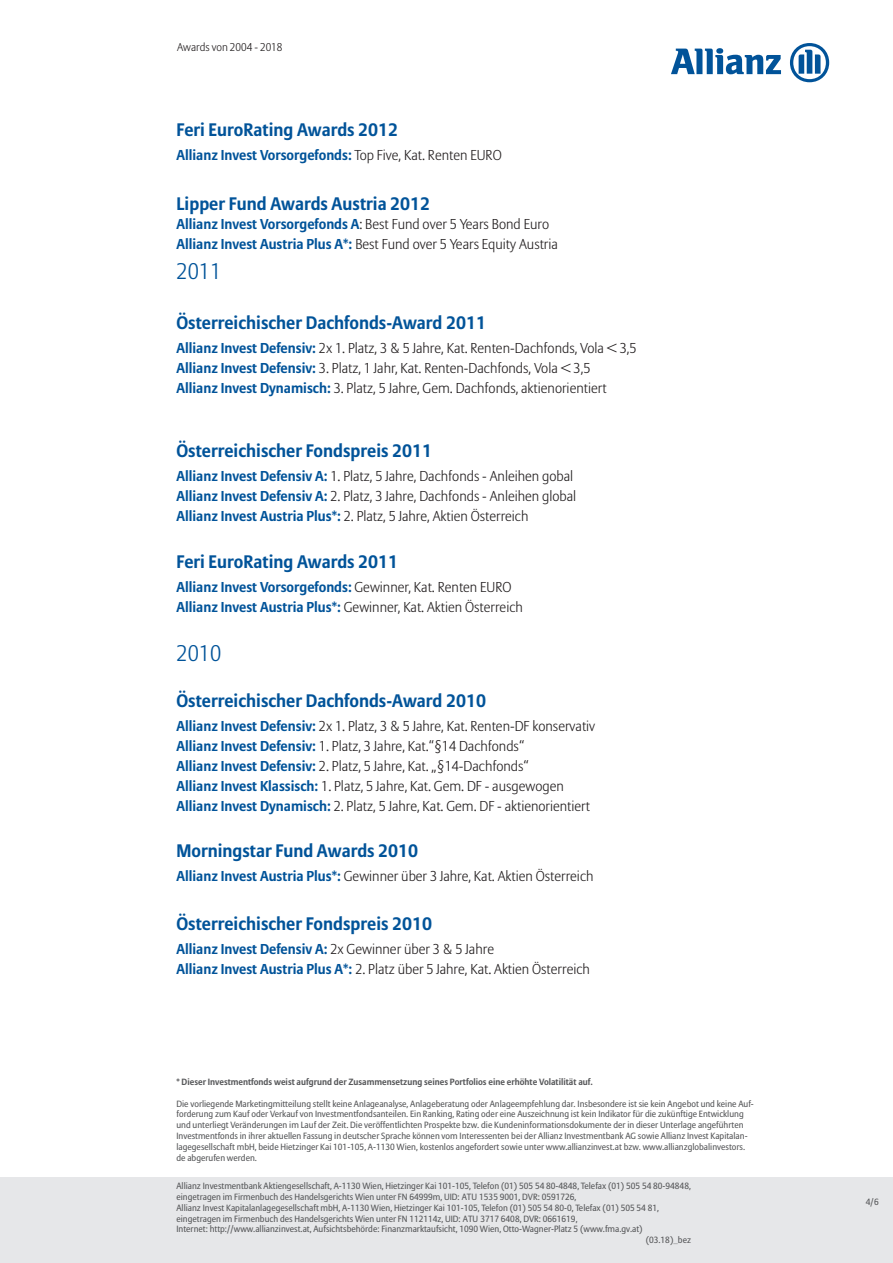
<style>
.page{position:relative;width:893px;height:1263px;background:#fff}
.page>*{position:absolute;margin:0;border:0;box-sizing:border-box;transform-origin:0 0}
.t1{font:300 22.5px "Allianz Sans CE";color:#015399}
.t2{font:700 18px "Allianz Sans CE";color:#015399}
.t3{font:300 14.25px/20px "Allianz Sans CE";color:#231f20}
.t4{font:700 14.25px/20px "Allianz Sans CE";color:#015399}
.t5{font:300 11.25px "Allianz Sans CE";color:#231f20}
.t6{font:9px/10.8px "Allianz Sans CE";color:#57585a}
.t7{font:700 9px "Allianz Sans CE";color:#57585a}
.s1{font-weight:300;color:#231f20}
.s2{font-weight:700;color:#015399}
</style>
<div class="page">
<div style="left:0;top:1178px;width:893px;height:85px;background:#e6e7e9"></div>
<svg style="left:671px;top:48px;width:110px;height:26px"></svg>
<svg style="left:790px;top:43px;width:39px;height:39px"></svg>
<p class="t5" style="left:177px;top:40px;width:107px">Awards von 2004 - 2018</p>
<h2 class="t2" style="left:176px;top:119px;width:223px">Feri EuroRating Awards 2012</h2>
<h3 class="t4" style="left:176px;top:145px;width:327px">Allianz Invest Vorsorgefonds: <span class="s1">Top Five, Kat. Renten EURO</span></h3>
<h2 class="t2" style="left:176px;top:192px;width:255px">Lipper Fund Awards Austria 2012</h2>
<h3 class="t3" style="left:176px;top:214px;width:383px"><span class="s2">Allianz Invest Vorsorgefonds A</span>: Best Fund over 5 Years Bond Euro<br><span class="s2">Allianz Invest Austria Plus A*:</span> Best Fund over 5 Years Equity Austria</h3>
<h1 class="t1" style="left:176px;top:258px;width:46px">2011</h1>
<h2 class="t2" style="left:176px;top:312px;width:311px">Österreichischer Dachfonds-Award 2011</h2>
<p class="t3" style="left:176px;top:338px;width:462px"><span class="s2">Allianz Invest Defensiv:</span> 2x 1. Platz, 3 &amp; 5 Jahre, Kat. Renten-Dachfonds, Vola &lt; 3,5<br><span class="s2">Allianz Invest Defensiv:</span> 3. Platz, 1 Jahr, Kat. Renten-Dachfonds, Vola &lt; 3,5<br><span class="s2">Allianz Invest Dynamisch:</span> 3. Platz, 5 Jahre, Gem. Dachfonds, aktienorientiert</p>
<h2 class="t2" style="left:176px;top:440px;width:257px">Österreichischer Fondspreis 2011</h2>
<h3 class="t3" style="left:176px;top:466px;width:401px"><span class="s2">Allianz Invest Defensiv A:</span> 1. Platz, 5 Jahre, Dachfonds - Anleihen gobal<br><span class="s2">Allianz Invest Defensiv A:</span> 2. Platz, 3 Jahre, Dachfonds - Anleihen global<br><span class="s2">Allianz Invest Austria Plus*:</span> 2. Platz, 5 Jahre, Aktien Österreich</h3>
<h2 class="t2" style="left:176px;top:551px;width:223px">Feri EuroRating Awards 2011</h2>
<h3 class="t4" style="left:176px;top:577px;width:348px">Allianz Invest Vorsorgefonds: <span class="s1">Gewinner, Kat. Renten EURO<br></span>Allianz Invest Austria Plus*: <span class="s1">Gewinner, Kat. Aktien Österreich</span></h3>
<h1 class="t1" style="left:176px;top:640px;width:46px">2010</h1>
<h2 class="t2" style="left:176px;top:690px;width:311px">Österreichischer Dachfonds-Award 2010</h2>
<p class="t3" style="left:176px;top:716px;width:420px"><span class="s2">Allianz Invest Defensiv:</span> 2x 1. Platz, 3 &amp; 5 Jahre, Kat. Renten-DF konservativ <span class="s2">Allianz Invest Defensiv:</span> 1. Platz, 3 Jahre, Kat.“§14 Dachfonds“<br><span class="s2">Allianz Invest Defensiv:</span> 2. Platz, 5 Jahre, Kat. „§14-Dachfonds“<br><span class="s2">Allianz Invest Klassisch:</span> 1. Platz, 5 Jahre, Kat. Gem. DF - ausgewogen <span class="s2">Allianz Invest Dynamisch:</span> 2. Platz, 5 Jahre, Kat. Gem. DF - aktienorientiert</p>
<h2 class="t2" style="left:176px;top:839px;width:243px">Morningstar Fund Awards 2010</h2>
<h3 class="t3" style="left:176px;top:865px;width:418px"><span class="s2">Allianz Invest Austria Plus*:</span> Gewinner über 3 Jahre, Kat. Aktien Österreich</h3>
<h2 class="t2" style="left:176px;top:913px;width:257px">Österreichischer Fondspreis 2010</h2>
<h3 class="t3" style="left:176px;top:939px;width:415px"><span class="s2">Allianz Invest Defensiv A:</span> 2x Gewinner über 3 &amp; 5 Jahre<br><span class="s2">Allianz Invest Austria Plus A*:</span> 2. Platz über 5 Jahre, Kat. Aktien Österreich</h3>
<p class="t7" style="left:176px;top:1076px;width:418px">* Dieser Investmentfonds weist aufgrund der Zusammensetzung seines Portfolios eine erhöhte Volatilität auf.</p>
<p class="t6" style="left:176px;top:1098px;width:579px">Die vorliegende Marketingmitteilung stellt keine Anlageanalyse, Anlageberatung oder Anlageempfehlung dar. Insbesondere ist sie kein Angebot und keine Auf&shy;forderung zum Kauf oder Verkauf von Investmentfondsanteilen. Ein Ranking, Rating oder eine Auszeichnung ist kein Indikator für die zukünftige Entwicklung und unterliegt Veränderungen im Lauf der Zeit. Die veröffentlichten Prospekte bzw. die Kundeninformationsdokumente der in dieser Unterlage angeführten Investmentfonds in ihrer aktuellen Fassung in deutscher Sprache können vom Interessenten bei der Allianz Investmentbank AG sowie Allianz Invest Kapitalan&shy;lagegesellschaft mbH, beide Hietzinger Kai 101-105, A-1130 Wien, kostenlos angefordert sowie unter www.allianzinvest.at bzw. www.allianzglobalinvestors. de abgerufen werden.</p>
<p class="t6" style="left:176px;top:1180px;width:516px">Allianz Investmentbank Aktiengesellschaft, A-1130 Wien, Hietzinger Kai 101-105, Telefon (01) 505 54 80-4848, Telefax (01) 505 54 80-94848,</p>
<p class="t6" style="left:176px;top:1191px;width:401px">eingetragen im Firmenbuch des Handelsgerichts Wien unter FN 64999m, UID: ATU 1535 9001, DVR: 0591726,</p>
<p class="t6" style="left:176px;top:1202px;width:484px">Allianz Invest Kapitalanlagegesellschaft mbH, A-1130 Wien, Hietzinger Kai 101-105, Telefon (01) 505 54 80-0, Telefax (01) 505 54 81,</p>
<p class="t6" style="left:176px;top:1213px;width:403px">eingetragen im Firmenbuch des Handelsgerichts Wien unter FN 112114z, UID: ATU 3717 6408, DVR: 0661619,</p>
<p class="t6" style="left:176px;top:1224px;width:468px">Internet: http://www.allianzinvest.at, Aufsichtsbehörde: Finanzmarktaufsicht, 1090 Wien, Otto-Wagner-Platz 5 (www.fma.gv.at)</p>
<p class="t6" style="left:646px;top:1234px;width:47px">(03.18)_bez</p>
<p class="t6" style="left:866px;top:1196px;width:14px">4/6</p>
</div>
